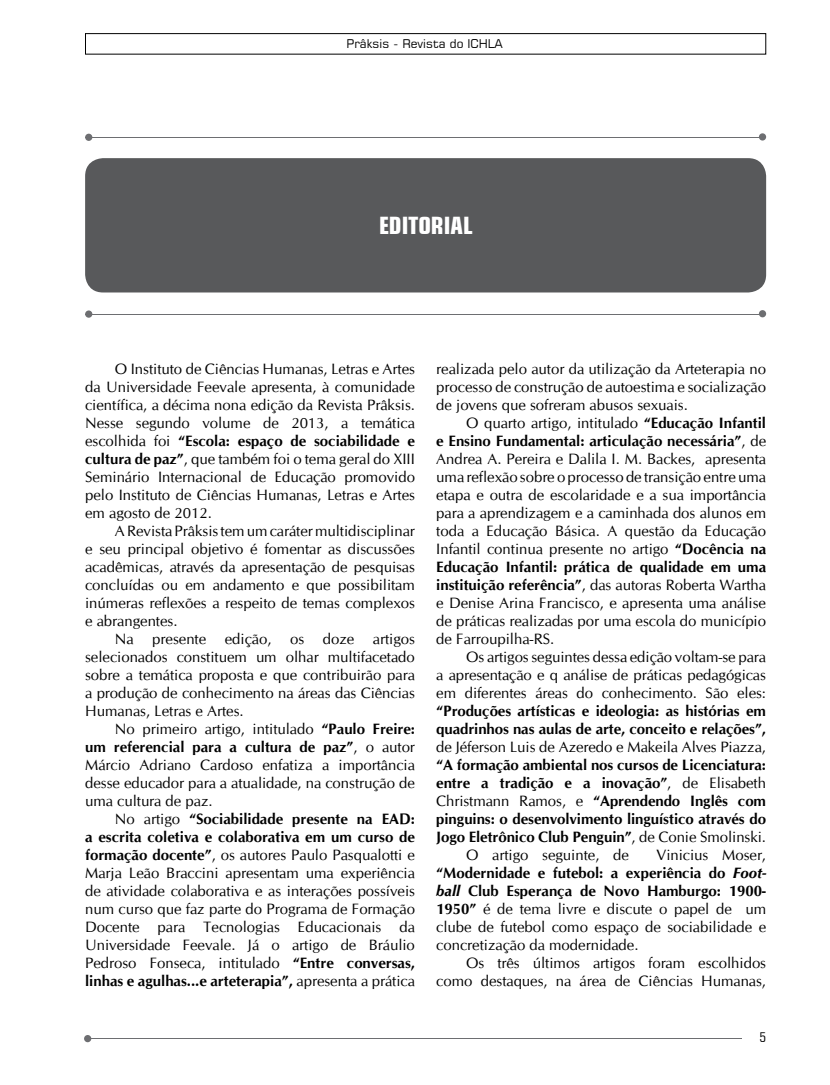
<style>
.page{position:relative;width:830px;height:1085px;background:#fff}
.page>*{position:absolute;margin:0;border:0;box-sizing:border-box;transform-origin:0 0}
.t1{font:700 condensed 24px "Square 721 BT";color:#fff}
.t2{font:15px/18px "CG Omega";color:#000;text-align:justify}
.t3{font:700 15px/18px "CG Omega";letter-spacing:-.005em;color:#000}
.t4{font:condensed 13.5px "Square 721 BT";color:#000}
.t5{font:12px "Square 721 BT";color:#000}
.s1{font-weight:700}
.s2{font-weight:400}
.s3{font-weight:700;font-style:italic}
</style>
<div class="page">
<div style="left:85px;top:33px;width:680px;height:21px;border:1px solid #000"></div>
<hr style="left:86px;top:1037px;width:655px;height:1px;background:#6d6e71">
<div style="left:84px;top:1034px;width:7px;height:8px;background:#6d6e71;border-radius:50%"></div>
<div style="left:85px;top:158px;width:680px;height:134px;background:#58595b;border-radius:18px"></div>
<hr style="left:85px;top:313px;width:679px;height:1px;background:#6d6e71">
<hr style="left:85px;top:137px;width:679px;height:1px;background:#6d6e71">
<div style="left:85px;top:310px;width:7px;height:8px;background:#6d6e71;border-radius:50%"></div>
<div style="left:85px;top:134px;width:7px;height:7px;background:#6d6e71;border-radius:50%"></div>
<div style="left:758px;top:310px;width:7px;height:7px;background:#6d6e71;border-radius:50%"></div>
<div style="left:758px;top:133px;width:7px;height:7px;background:#6d6e71;border-radius:50%"></div>
<p class="t5" style="left:346px;top:36px;width:158px">Prâksis - Revista do ICHLA</p>
<h1 class="t1" style="left:379px;top:211px;width:22px">EDITORIAL</h1>
<p class="t2" style="left:85px;top:359px;width:331px;text-indent:30px">O Instituto de Ciências Humanas, Letras e Artes da Universidade Feevale apresenta, à comunidade científica, a décima nona edição da Revista Prâksis.<br>Nesse segundo volume de 2013, a temática escolhida foi <span class="s1">“Escola: espaço de sociabilidade e cultura de paz”</span>, que também foi o tema geral do XIII Seminário Internacional de Educação promovido pelo Instituto de Ciências Humanas, Letras e Artes em agosto de 2012.</p>
<p class="t2" style="left:85px;top:521px;width:331px;text-indent:30px">A Revista Prâksis tem um caráter multidisciplinar e seu principal objetivo é fomentar as discussões acadêmicas, através da apresentação de pesquisas concluídas ou em andamento e que possibilitam inúmeras reflexões a respeito de temas complexos e abrangentes.</p>
<p class="t2" style="left:85px;top:629px;width:331px;text-indent:30px">Na presente edição, os doze artigos selecionados constituem um olhar multifacetado sobre a temática proposta e que contribuirão para a produção de conhecimento na áreas das Ciências Humanas, Letras e Artes.</p>
<p class="t2" style="left:85px;top:719px;width:331px;text-indent:30px">No primeiro artigo, intitulado <span class="s1">“Paulo Freire: um referencial para a cultura de paz”</span>, o autor Márcio Adriano Cardoso enfatiza a importância desse educador para a atualidade, na construção de uma cultura de paz.</p>
<p class="t2" style="left:85px;top:809px;width:331px;text-indent:30px">No artigo <span class="s1">“Sociabilidade presente na EAD: a escrita coletiva e colaborativa em um curso de formação docente”</span>, os autores Paulo Pasqualotti e Marja Leão Braccini apresentam uma experiência de atividade colaborativa e as interações possíveis num curso que faz parte do Programa de Formação Docente para Tecnologias Educacionais da Universidade Feevale. Já o artigo de Bráulio Pedroso Fonseca, intitulado <span class="s1">“Entre conversas, linhas e agulhas...e arteterapia”,</span> apresenta a prática</p>
<p class="t2" style="left:436px;top:359px;width:331px">realizada pelo autor da utilização da Arteterapia no processo de construção de autoestima e socialização de jovens que sofreram abusos sexuais.</p>
<p class="t2" style="left:436px;top:413px;width:331px;text-indent:30px">O quarto artigo, intitulado <span class="s1">“Educação Infantil e Ensino Fundamental: articulação necessária”</span>, de Andrea A. Pereira e Dalila I. M. Backes, apresenta uma reflexão sobre o processo de transição entre uma etapa e outra de escolaridade e a sua importância para a aprendizagem e a caminhada dos alunos em toda a Educação Básica. A questão da Educação Infantil continua presente no artigo <span class="s1">“Docência na Educação Infantil: prática de qualidade em uma instituição referência”</span>, das autoras Roberta Wartha e Denise Arina Francisco, e apresenta uma análise de práticas realizadas por uma escola do município de Farroupilha-RS.</p>
<p class="t2" style="left:436px;top:647px;width:331px;text-indent:30px">Os artigos seguintes dessa edição voltam-se para a apresentação e q análise de práticas pedagógicas em diferentes áreas do conhecimento. São eles:</p>
<p class="t3" style="left:436px;top:701px;width:331px">“Produções artísticas e ideologia: as histórias em quadrinhos nas aulas de arte, conceito e relações”,</p>
<p class="t2" style="left:436px;top:737px;width:331px">de Jéferson Luis de Azeredo e Makeila Alves Piazza,</p>
<p class="t3" style="left:436px;top:755px;width:331px">“A formação ambiental nos cursos de Licenciatura:</p>
<p class="t3" style="left:436px;top:773px;width:331px">entre a tradição e a inovação”<span class="s2">, de Elisabeth</span></p>
<p class="t3" style="left:436px;top:791px;width:331px"><span class="s2">Christmann Ramos, e</span> “Aprendendo Inglês com</p>
<p class="t3" style="left:436px;top:809px;width:331px">pinguins: o desenvolvimento linguístico através do</p>
<p class="t3" style="left:436px;top:827px;width:331px">Jogo Eletrônico Club Penguin”<span class="s2">, de Conie Smolinski.</span></p>
<p class="t2" style="left:466px;top:845px;width:164px">O artigo seguinte, de</p>
<p class="t2" style="left:436px;top:845px;width:331px;text-indent:220px">Vinicius Moser, <span class="s1">“Modernidade e futebol: a experiência do</span> <span class="s3">Foot&shy;ball</span> <span class="s1">Club Esperança de Novo Hamburgo: 1900- 1950”</span> é de tema livre e discute o papel de um clube de futebol como espaço de sociabilidade e concretização da modernidade.</p>
<p class="t2" style="left:436px;top:953px;width:331px;text-align:right">Os três últimos artigos foram escolhidos como destaques, na área de Ciências Humanas,</p>
<p class="t4" style="left:759px;top:1028px;width:8px">5</p>
</div>
